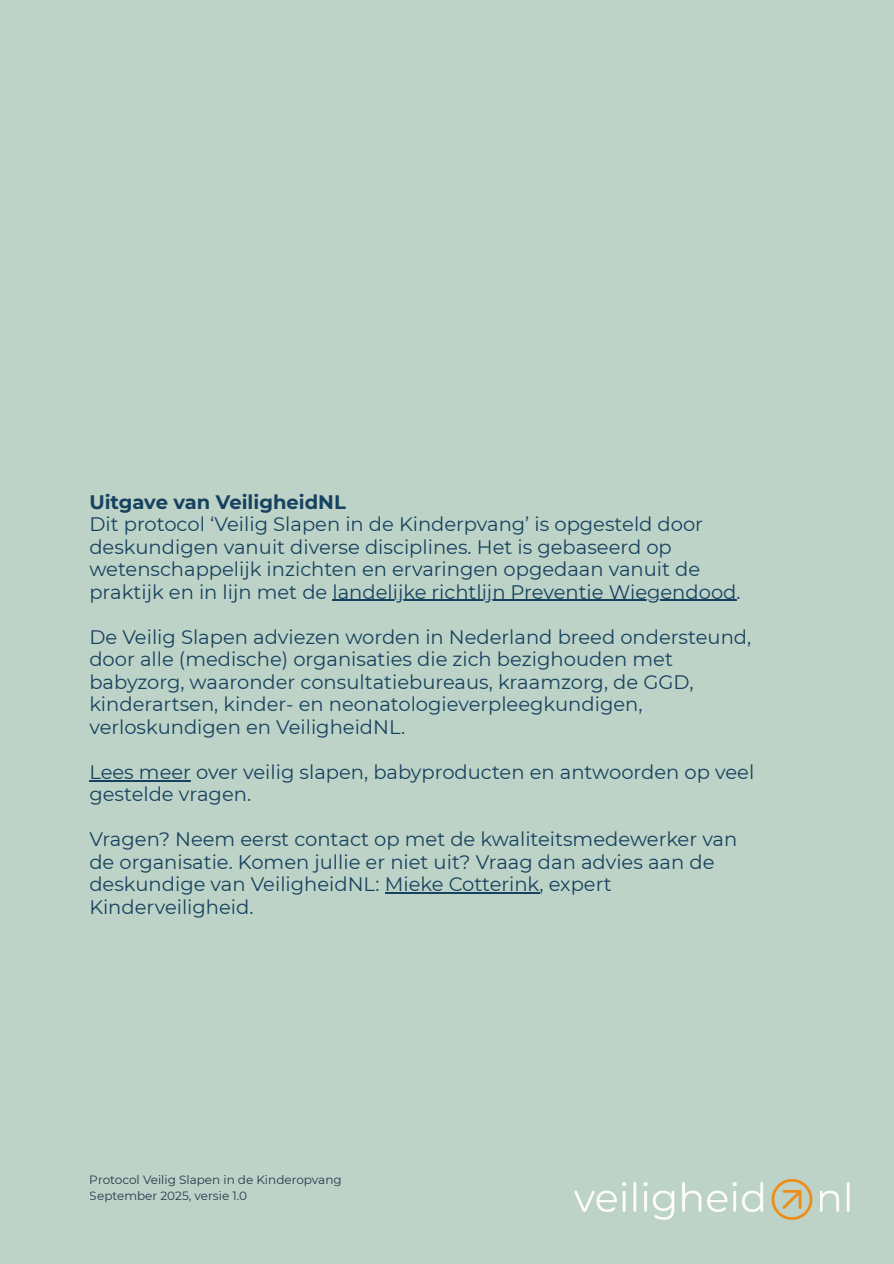
<style>
.page{position:relative;width:894px;height:1264px;background:#fff}
.page>*{position:absolute;margin:0;border:0;box-sizing:border-box;transform-origin:0 0}
.t1{font:19.5px/22.5px "Montserrat";color:#17425f}
.t2{font:700 19.5px "Montserrat";color:#17425f}
.t3{font:12px/16px "Montserrat";color:#26384c}
</style>
<div class="page">
<div style="left:0;top:0;width:893px;height:1263px;background:#bed3c7"></div>
<img style="left:574px;top:1178px;width:276px;height:43px">
<hr style="left:332px;top:600px;width:404px;height:1px;background:#17425f">
<hr style="left:89px;top:780px;width:102px;height:1px;background:#17425f">
<hr style="left:384px;top:892px;width:155px;height:1px;background:#17425f">
<p class="t2" style="left:89px;top:489px;width:258px">Uitgave van VeiligheidNL</p>
<p class="t1" style="left:89px;top:513px;width:652px">Dit protocol ‘Veilig Slapen in de Kinderpvang’ is opgesteld door deskundigen vanuit diverse disciplines. Het is gebaseerd op wetenschappelijk inzichten en ervaringen opgedaan vanuit de praktijk en in lijn met de landelijke richtlijn Preventie Wiegendood.</p>
<p class="t1" style="left:89px;top:625px;width:663px">De Veilig Slapen adviezen worden in Nederland breed ondersteund, door alle (medische) organisaties die zich bezighouden met babyzorg, waaronder consultatiebureaus, kraamzorg, de GGD, kinderartsen, kinder- en neonatologieverpleegkundigen, verloskundigen en VeiligheidNL.</p>
<p class="t1" style="left:89px;top:760px;width:666px">Lees meer over veilig slapen, babyproducten en antwoorden op veel gestelde vragen.</p>
<p class="t1" style="left:89px;top:828px;width:649px">Vragen? Neem eerst contact op met de kwaliteitsmedewerker van de organisatie. Komen jullie er niet uit? Vraag dan advies aan de deskundige van VeiligheidNL: Mieke Cotterink, expert Kinderveiligheid.</p>
<p class="t3" style="left:90px;top:1171px;width:253px">Protocol Veilig Slapen in de Kinderopvang<br>September 2025, versie 1.0</p>
</div>
